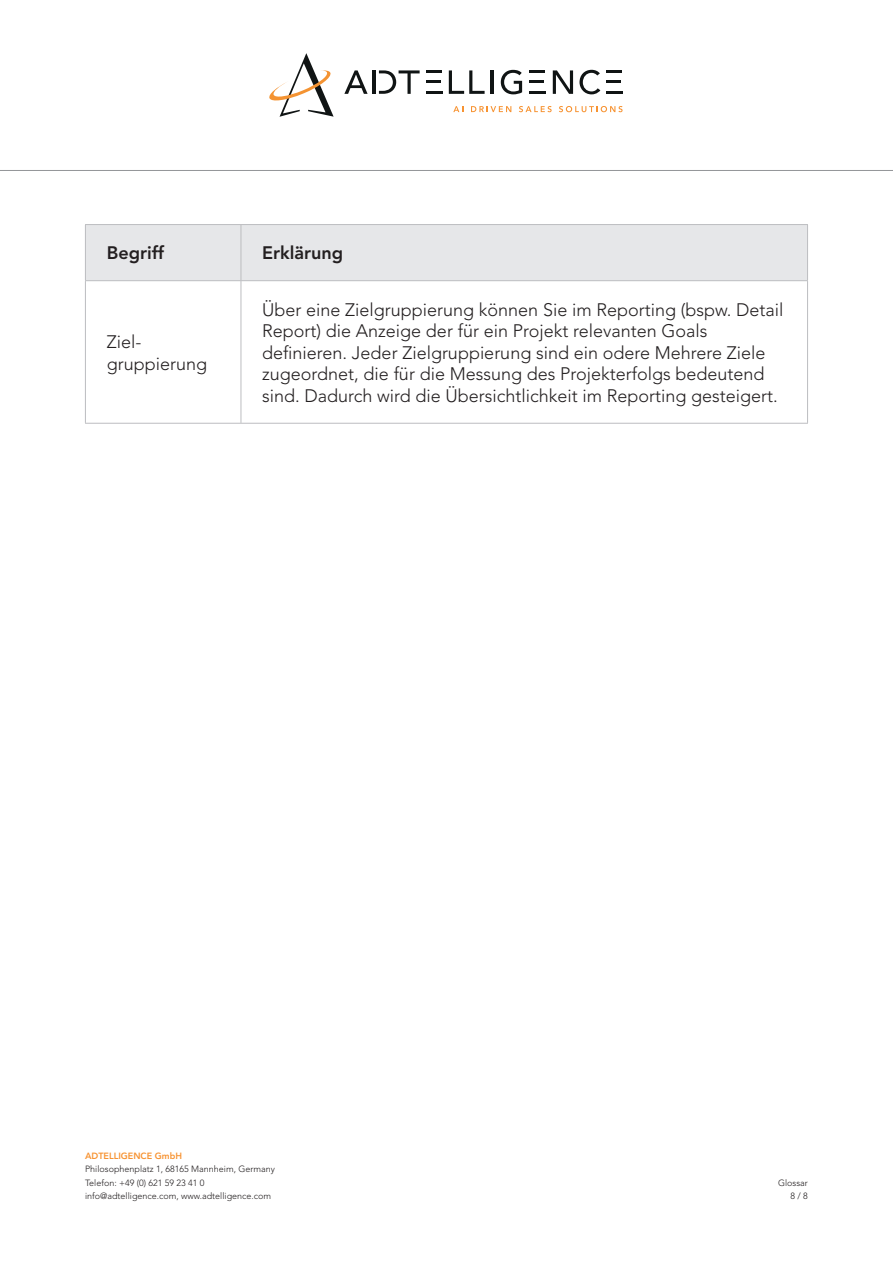
<style>
.page{position:relative;width:893px;height:1263px;background:#fff}
.page>*{position:absolute;margin:0;border:0;box-sizing:border-box;transform-origin:0 0}
.t1{font:300 18px/21.6px "Avenir LT Std";color:#231f20}
.t2{font:800 18px "Avenir LT Std";color:#231f20}
.t3{font:300 9px/13.5px "Avenir LT Std";color:#231f20}
.t4{font:800 9px "Avenir LT Std";color:#f79332}
</style>
<div class="page">
<svg style="left:453px;top:106px;width:10px;height:6px"></svg>
<svg style="left:471px;top:106px;width:40px;height:6px"></svg>
<svg style="left:519px;top:106px;width:33px;height:6px"></svg>
<svg style="left:559px;top:106px;width:64px;height:6px"></svg>
<svg style="left:344px;top:70px;width:24px;height:24px"></svg>
<svg style="left:449px;top:70px;width:36px;height:24px"></svg>
<hr style="left:491px;top:70px;width:3px;height:24px;background:#101414">
<hr style="left:372px;top:70px;width:4px;height:24px;background:#101414">
<svg style="left:501px;top:70px;width:21px;height:24px"></svg>
<svg style="left:553px;top:70px;width:20px;height:24px"></svg>
<svg style="left:579px;top:70px;width:21px;height:24px"></svg>
<svg style="left:269px;top:53px;width:65px;height:64px"></svg>
<svg style="left:379px;top:70px;width:41px;height:24px"></svg>
<hr style="left:606px;top:80px;width:15px;height:3px;background:#101414">
<hr style="left:606px;top:70px;width:16px;height:3px;background:#101414">
<hr style="left:606px;top:91px;width:17px;height:3px;background:#101414">
<hr style="left:529px;top:80px;width:15px;height:3px;background:#101414">
<hr style="left:529px;top:70px;width:16px;height:3px;background:#101414">
<hr style="left:529px;top:91px;width:17px;height:3px;background:#101414">
<hr style="left:427px;top:80px;width:14px;height:3px;background:#101414">
<hr style="left:427px;top:70px;width:15px;height:3px;background:#101414">
<hr style="left:427px;top:91px;width:16px;height:3px;background:#101414">
<hr style="left:0;top:170px;width:893px;height:1px;background:#939598">
<div style="left:86px;top:225px;width:721px;height:55px;background:#e6e7e9"></div>
<hr style="left:241px;top:225px;width:1px;height:55px;background:#bcbdc0">
<hr style="left:241px;top:281px;width:1px;height:142px;background:#bcbdc0">
<hr style="left:85px;top:423px;width:156px;height:1px;background:#bcbdc0">
<hr style="left:241px;top:423px;width:567px;height:1px;background:#bcbdc0">
<hr style="left:85px;top:280px;width:156px;height:1px;background:#bcbdc0">
<hr style="left:241px;top:280px;width:567px;height:1px;background:#bcbdc0">
<hr style="left:85px;top:224px;width:156px;height:1px;background:#bcbdc0">
<hr style="left:85px;top:225px;width:1px;height:55px;background:#bcbdc0">
<hr style="left:241px;top:224px;width:567px;height:1px;background:#bcbdc0">
<hr style="left:807px;top:225px;width:1px;height:55px;background:#bcbdc0">
<hr style="left:85px;top:281px;width:1px;height:142px;background:#bcbdc0">
<hr style="left:807px;top:281px;width:1px;height:142px;background:#bcbdc0">
<p class="t2" style="left:107px;top:242px;width:59px">Begriff</p>
<p class="t2" style="left:262px;top:242px;width:83px">Erklärung</p>
<p class="t1" style="left:107px;top:331px;width:102px">Ziel&shy;gruppierung</p>
<p class="t1" style="left:262px;top:299px;width:523px">Über eine Zielgruppierung können Sie im Reporting (bspw. Detail Report) die Anzeige der für ein Projekt relevanten Goals definieren. Jeder Zielgruppierung sind ein odere Mehrere Ziele zugeordnet, die für die Messung des Projekterfolgs bedeutend sind. Dadurch wird die Übersichtlichkeit im Reporting gesteigert.</p>
<p class="t4" style="left:85px;top:1150px;width:99px">ADTELLIGENCE GmbH</p>
<p class="t3" style="left:85px;top:1162px;width:191px">Philosophenplatz 1, 68165 Mannheim, Germany<br>Telefon: +49 (0) 621 59 23 41 0 info@adtelligence.com, www.adtelligence.com</p>
<p class="t3" style="left:778px;top:1176px;width:31px;text-align:right">Glossar<br>8 / 8</p>
</div>
